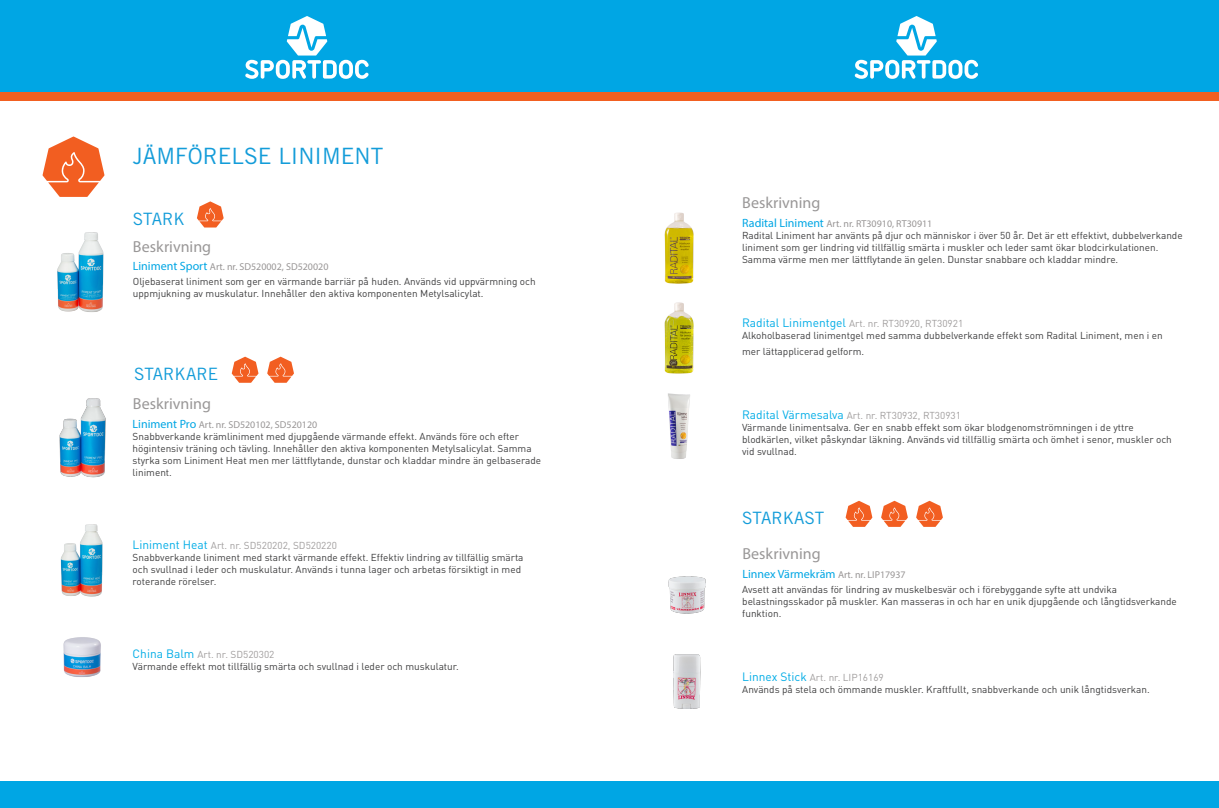
<style>
.page{position:relative;width:1219px;height:808px;background:#fff}
.page>*{position:absolute;margin:0;border:0;box-sizing:border-box;transform-origin:0 0}
.Rubrik_innehåll{font:22.5px "Trade Gothic LT Std";color:#139cd9}
.Rubrik_innehåll-2{font:17px "Trade Gothic LT Std";color:#139cd9}
.Rubrik_blå{font:16px "Myriad Pro";color:#999797}
.Rubrik_blå-2{font:12px "Myriad Pro";color:#00a6e4}
.Brödtext_-_Produktte{font:10px/12px "DIN Pro";color:#3e3e3f}
.Rubrik_innehåll-3{font:10px "Myriad Pro";color:#989595}
.Rubrik_blå-3{font:10px "Myriad Pro";color:#989595}
.s1{font-size:12px;color:#00a6e4}
.s2{font-size:12px;color:#00ace6}
.s3{color:#a09d9d}
.s4{font-size:10px;color:#989595}
</style>
<div class="page">
<div style="left:0;top:0;width:1219px;height:93px;background:#00a6e4"></div>
<div style="left:0;top:781px;width:1219px;height:27px;background:#00a6e4"></div>
<svg style="left:245px;top:16px;width:124px;height:63px"></svg>
<div style="left:0;top:92px;width:609px;height:9px;background:#f26021"></div>
<svg style="left:855px;top:16px;width:123px;height:63px"></svg>
<div style="left:609px;top:92px;width:610px;height:9px;background:#f26021"></div>
<svg style="left:43px;top:137px;width:61px;height:60px"></svg>
<svg style="left:197px;top:201px;width:27px;height:26px"></svg>
<svg style="left:232px;top:357px;width:26px;height:26px"></svg>
<svg style="left:267px;top:357px;width:27px;height:26px"></svg>
<svg style="left:846px;top:501px;width:26px;height:26px"></svg>
<svg style="left:881px;top:501px;width:27px;height:26px"></svg>
<svg style="left:916px;top:501px;width:27px;height:26px"></svg>
<img style="left:60px;top:524px;width:43px;height:73px">
<img style="left:63px;top:637px;width:38px;height:40px">
<img style="left:664px;top:212px;width:30px;height:72px">
<img style="left:664px;top:302px;width:30px;height:72px">
<img style="left:668px;top:393px;width:22px;height:66px">
<img style="left:668px;top:576px;width:38px;height:38px">
<img style="left:673px;top:654px;width:28px;height:55px">
<img style="left:57px;top:232px;width:47px;height:80px">
<img style="left:59px;top:398px;width:47px;height:80px">
<p class="Rubrik_innehåll" style="left:133px;top:143px;width:252px">JÄMFÖRELSE LINIMENT</p>
<p class="Rubrik_innehåll-2" style="left:133px;top:208px;width:53px">STARK</p>
<p class="Rubrik_blå" style="left:133px;top:236px;width:80px">Beskrivning</p>
<p class="Rubrik_blå-3" style="left:133px;top:261px;width:197px"><span class="s1">Liniment Sport</span> Art. nr. SD520002, SD520020</p>
<p class="Brödtext_-_Produktte" style="left:133px;top:275px;width:404px">Oljebaserat liniment som ger en värmande barriär på huden. Används vid uppvärmning och uppmjukning av muskulatur. Innehåller den aktiva komponenten Metylsalicylat.</p>
<p class="Rubrik_innehåll-2" style="left:134px;top:363px;width:86px">STARKARE</p>
<p class="Rubrik_blå" style="left:133px;top:394px;width:80px">Beskrivning</p>
<p class="Rubrik_innehåll-3" style="left:133px;top:418px;width:186px"><span class="s1">Liniment Pro</span> Art. nr. SD520102, SD520120</p>
<p class="Brödtext_-_Produktte" style="left:133px;top:429px;width:410px">Snabbverkande krämliniment med djupgående värmande effekt. Används före och efter högintensiv träning och tävling. Innehåller den aktiva komponenten Metylsalicylat. Samma styrka som Liniment Heat men mer lättflytande, dunstar och kladdar mindre än gelbaserade liniment.</p>
<p class="Brödtext_-_Produktte" style="left:133px;top:538px;width:392px"><span class="s2">Liniment Heat</span> <span class="s3">Art. nr. SD520202, SD520220<br></span>Snabbverkande liniment med starkt värmande effekt. Effektiv lindring av tillfällig smärta och svullnad i leder och muskulatur. Används i tunna lager och arbetas försiktigt in med roterande rörelser.</p>
<p class="Brödtext_-_Produktte" style="left:133px;top:647px;width:328px"><span class="s2">China Balm</span> <span class="s3">Art. nr. SD520302<br></span>Värmande effekt mot tillfällig smärta och svullnad i leder och muskulatur.</p>
<p class="Rubrik_blå" style="left:742px;top:193px;width:80px">Beskrivning</p>
<p class="Rubrik_innehåll-3" style="left:742px;top:217px;width:192px"><span class="s1">Radital Liniment</span> Art. nr. RT30910, RT30911</p>
<p class="Brödtext_-_Produktte" style="left:742px;top:228px;width:442px">Radital Liniment har använts på djur och människor i över 50 år. Det är ett effektivt, dubbelverkande liniment som ger lindring vid tillfällig smärta i muskler och leder samt ökar blodcirkulationen.<br>Samma värme men mer lättflytande än gelen. Dunstar snabbare och kladdar mindre.</p>
<p class="Brödtext_-_Produktte" style="left:742px;top:316px;width:422px"><span class="s2">Radital Linimentgel</span> <span class="s3">Art. nr. RT30920, RT30921<br></span>Alkoholbaserad linimentgel med samma dubbelverkande effekt som Radital Liniment, men i en</p>
<p class="Brödtext_-_Produktte" style="left:742px;top:344px;width:124px">mer lättapplicerad gelform.</p>
<p class="Brödtext_-_Produktte" style="left:742px;top:408px;width:431px"><span class="s2">Radital Värmesalva</span> <span class="s3">Art. nr. RT30932, RT30931<br></span>Värmande linimentsalva. Ger en snabb effekt som ökar blodgenomströmningen i de yttre blodkärlen, vilket påskyndar läkning. Används vid tillfällig smärta och ömhet i senor, muskler och vid svullnad.</p>
<p class="Rubrik_innehåll-2" style="left:742px;top:507px;width:84px">STARKAST</p>
<p class="Rubrik_blå" style="left:742px;top:544px;width:80px">Beskrivning</p>
<p class="Rubrik_blå-2" style="left:742px;top:567px;width:165px">Linnex Värmekräm <span class="s4">Art. nr. LIP17937</span></p>
<p class="Brödtext_-_Produktte" style="left:742px;top:582px;width:436px">Avsett att användas för lindring av muskelbesvär och i förebyggande syfte att undvika belastningsskador på muskler. Kan masseras in och har en unik djupgående och långtidsverkande funktion.</p>
<p class="Brödtext_-_Produktte" style="left:742px;top:670px;width:409px"><span class="s2">Linnex Stick</span> <span class="s3">Art. nr. LIP16169<br></span>Används på stela och ömmande muskler. Kraftfullt, snabbverkande och unik långtidsverkan.</p>
</div>
